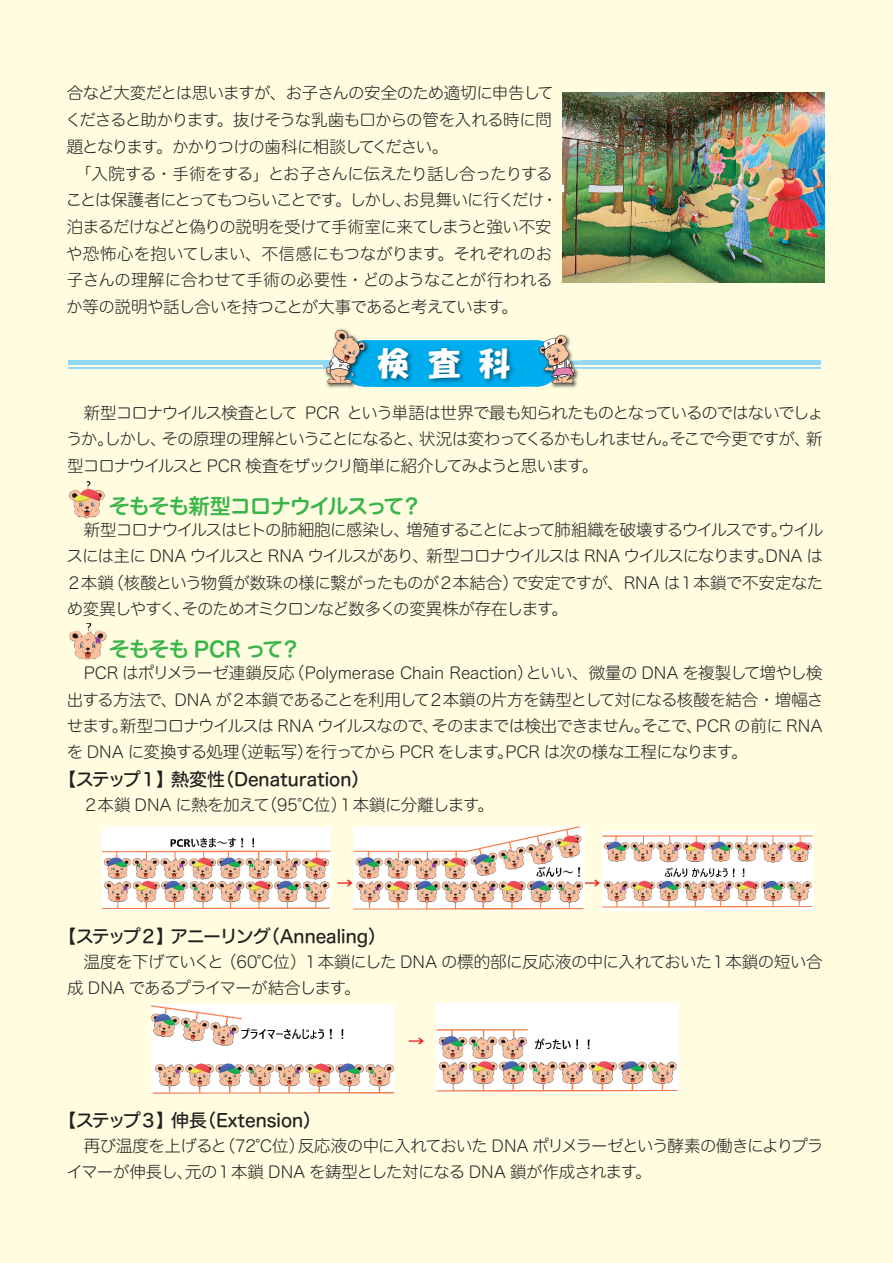
<style>
.page{position:relative;width:893px;height:1263px;background:#fffce0}
.page>*{position:absolute;margin:0;border:0;box-sizing:border-box;transform-origin:0 0}
.t1{font:31.95px "HG Soei Kakupoptai";color:#fff}
.t2{font:21px "Hira Maru Std N W6";letter-spacing:-.045em;color:#3ab54a}
.t3{font:18px "Hira Maru Std N W5";color:#231f20}
.t4{font:18px "Hira Maru Std N W5";letter-spacing:-.06em;color:#231f20}
.t5{font:16.5px/26.2px "Hira Maru Std N W2";letter-spacing:-.045em;color:#231f20}
</style>
<div class="page">
<hr style="left:69px;top:361px;width:269px;height:4px;background:#93d9f7">
<hr style="left:69px;top:367px;width:269px;height:1px;background:#93d9f7">
<hr style="left:548px;top:361px;width:272px;height:4px;background:#93d9f7">
<hr style="left:548px;top:367px;width:272px;height:1px;background:#93d9f7">
<svg style="left:323px;top:330px;width:258px;height:57px"></svg>
<img style="left:563px;top:93px;width:261px;height:190px">
<img style="left:69px;top:481px;width:36px;height:37px">
<img style="left:69px;top:631px;width:37px;height:29px">
<svg style="left:86px;top:623px;width:5px;height:7px"></svg>
<img style="left:102px;top:827px;width:229px;height:83px">
<img style="left:102px;top:889px;width:218px;height:1px">
<img style="left:353px;top:826px;width:231px;height:84px">
<img style="left:353px;top:880px;width:231px;height:9px">
<img style="left:602px;top:832px;width:211px;height:78px">
<img style="left:151px;top:1004px;width:244px;height:90px">
<img style="left:151px;top:1047px;width:241px;height:1px">
<img style="left:436px;top:1004px;width:242px;height:89px">
<p class="t5" style="left:65px;top:80px;width:494px;line-height:26.7px">合など大変だとは思いますが、お子さんの安全のため適切に申告してくださると助かります。抜けそうな乳歯も口からの管を入れる時に問題となります。かかりつけの歯科に相談してください。<br>　「入院する・手術をする」とお子さんに伝えたり話し合ったりすることは保護者にとってもつらいことです。しかし、お見舞いに行くだけ・泊まるだけなどと偽りの説明を受けて手術室に来てしまうと強い不安や恐怖心を抱いてしまい、不信感にもつながります。それぞれのお子さんの理解に合わせて手術の必要性・どのようなことが行われるか等の説明や話し合いを持つことが大事であると考えています。</p>
<h1 class="t1" style="left:378px;top:347px;width:135px">検 査 科</h1>
<p class="t5" style="left:66px;top:399px;width:759px;text-align:justify">　新型コロナウイルス検査として PCR という単語は世界で最も知られたものとなっているのではないでしょうか。しかし、その原理の理解ということになると、状況は変わってくるかもしれません。そこで今更ですが、新型コロナウイルスと PCR 検査をザックリ簡単に紹介してみようと思います。</p>
<p class="t2" style="left:67px;top:490px;width:356px">　　そもそも新型コロナウイルスって？</p>
<p class="t5" style="left:66px;top:517px;width:759px;text-align:justify">　新型コロナウイルスはヒトの肺細胞に感染し、増殖することによって肺組織を破壊するウイルスです。ウイルスには主に DNA ウイルスと RNA ウイルスがあり、新型コロナウイルスは RNA ウイルスになります。DNA は２本鎖（核酸という物質が数珠の様に繋がったものが２本結合）で安定ですが、RNA は１本鎖で不安定なため変異しやすく、そのためオミクロンなど数多くの変異株が存在します。</p>
<p class="t2" style="left:67px;top:633px;width:235px">　　そもそも PCR って？</p>
<p class="t5" style="left:67px;top:660px;width:758px;text-align:justify">　PCR はポリメラーゼ連鎖反応（Polymerase Chain Reaction）といい、微量の DNA を複製して増やし検出する方法で、DNA が２本鎖であることを利用して２本鎖の片方を鋳型として対になる核酸を結合・増幅させます。新型コロナウイルスは RNA ウイルスなので、そのままでは検出できません。そこで、PCR の前に RNAを DNA に変換する処理（逆転写）を行ってから PCR をします。PCR は次の様な工程になります。</p>
<p class="t3" style="left:58px;top:765px;width:313px">【ステップ１】熱変性（Denaturation）</p>
<p class="t5" style="left:67px;top:791px;width:428px">　２本鎖 DNA に熱を加えて（95℃位）１本鎖に分離します。</p>
<p class="t4" style="left:58px;top:923px;width:329px">【ステップ２】アニーリング（Annealing）</p>
<p class="t5" style="left:67px;top:949px;width:757px">　温度を下げていくと（60℃位）１本鎖にした DNA の標的部に反応液の中に入れておいた１本鎖の短い合成 DNA であるプライマーが結合します。</p>
<p class="t3" style="left:58px;top:1107px;width:264px">【ステップ３】伸長（Extension）</p>
<p class="t5" style="left:67px;top:1132px;width:758px">　再び温度を上げると（72℃位）反応液の中に入れておいた DNA ポリメラーゼという酵素の働きによりプライマーが伸長し、元の１本鎖 DNA を鋳型とした対になる DNA 鎖が作成されます。</p>
</div>
